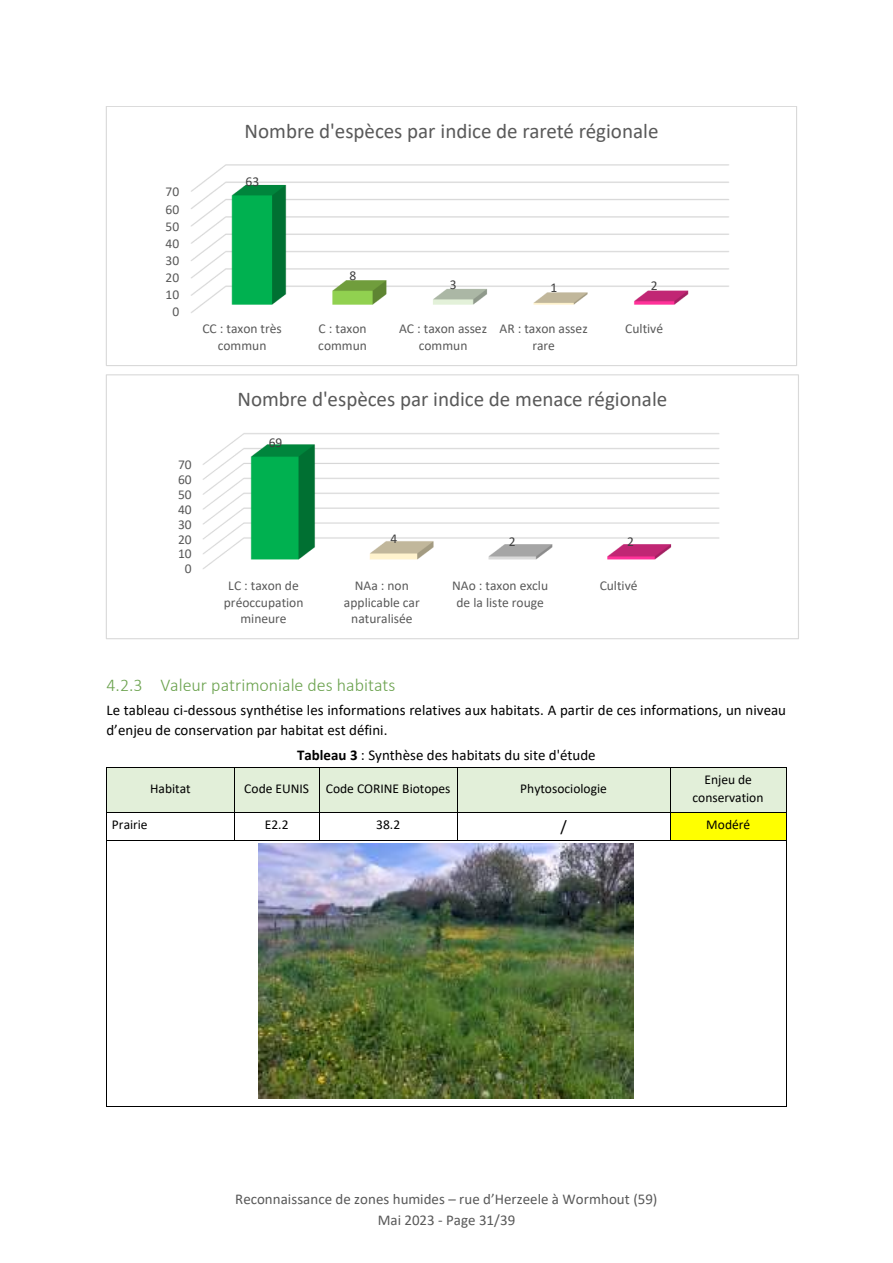
<style>
.page{position:relative;width:893px;height:1263px;background:#fff}
.page>*{position:absolute;margin:0;border:0;box-sizing:border-box;transform-origin:0 0}
.t1{font:21px "Calibri";color:#595959}
.t2{font:300 18px "Calibri";color:#6ba24e}
.t3{font:16.5px "Calibri";color:#000}
.t4{font:15px/20px "Calibri";color:#000}
.t5{font:15px/21.3px "Calibri";color:#595959;text-align:center}
.t6{font:13.5px/16.5px "Calibri";color:#595959;text-align:center}
.t7{font:13.5px/17.7px "Calibri";color:#000;text-align:center}
.t8{font:13.5px "Calibri";color:#404040}
.s1{font-weight:700}
</style>
<div class="page">
<div style="left:107px;top:768px;width:127px;height:44px;background:#e2efd9"></div>
<div style="left:234px;top:768px;width:85px;height:44px;background:#e2efd9"></div>
<div style="left:319px;top:768px;width:138px;height:44px;background:#e2efd9"></div>
<div style="left:457px;top:768px;width:213px;height:44px;background:#e2efd9"></div>
<div style="left:670px;top:768px;width:116px;height:44px;background:#e2efd9"></div>
<hr style="left:107px;top:767px;width:127px;height:1px;background:#000">
<hr style="left:235px;top:767px;width:84px;height:1px;background:#000">
<hr style="left:320px;top:767px;width:137px;height:1px;background:#000">
<hr style="left:458px;top:767px;width:212px;height:1px;background:#000">
<hr style="left:670px;top:767px;width:116px;height:1px;background:#000">
<hr style="left:106px;top:768px;width:1px;height:44px;background:#000">
<hr style="left:234px;top:768px;width:1px;height:44px;background:#000">
<hr style="left:319px;top:768px;width:1px;height:44px;background:#000">
<hr style="left:457px;top:768px;width:1px;height:44px;background:#000">
<hr style="left:670px;top:768px;width:1px;height:44px;background:#000">
<hr style="left:786px;top:768px;width:1px;height:44px;background:#000">
<div style="left:670px;top:813px;width:116px;height:27px;background:#ff0"></div>
<hr style="left:107px;top:812px;width:127px;height:1px;background:#000">
<hr style="left:235px;top:812px;width:84px;height:1px;background:#000">
<hr style="left:320px;top:812px;width:137px;height:1px;background:#000">
<hr style="left:458px;top:812px;width:212px;height:1px;background:#000">
<hr style="left:670px;top:812px;width:116px;height:1px;background:#000">
<svg style="left:106px;top:812px;width:1px;height:29px"></svg>
<hr style="left:107px;top:840px;width:127px;height:1px;background:#000">
<svg style="left:234px;top:812px;width:1px;height:29px"></svg>
<hr style="left:235px;top:840px;width:84px;height:1px;background:#000">
<svg style="left:319px;top:812px;width:1px;height:29px"></svg>
<hr style="left:320px;top:840px;width:137px;height:1px;background:#000">
<svg style="left:457px;top:812px;width:1px;height:29px"></svg>
<hr style="left:458px;top:840px;width:212px;height:1px;background:#000">
<svg style="left:670px;top:813px;width:1px;height:27px"></svg>
<hr style="left:670px;top:840px;width:116px;height:1px;background:#000">
<svg style="left:786px;top:812px;width:1px;height:29px"></svg>
<hr style="left:106px;top:841px;width:1px;height:265px;background:#000">
<hr style="left:107px;top:1106px;width:679px;height:1px;background:#000">
<hr style="left:786px;top:841px;width:1px;height:265px;background:#000">
<img style="left:191px;top:164px;width:538px;height:149px">
<div style="left:106px;top:106px;width:691px;height:260px;border:1px solid #d9d9d9"></div>
<img style="left:202px;top:433px;width:518px;height:136px">
<div style="left:106px;top:375px;width:693px;height:264px;border:1px solid #d9d9d9"></div>
<img style="left:259px;top:844px;width:374px;height:254px">
<h1 class="t1" style="left:245px;top:122px;width:415px">Nombre d'espèces par indice de rareté régionale</h1>
<p class="t6" style="left:166px;top:185px;width:15px">70</p>
<p class="t6" style="left:166px;top:202px;width:15px">60</p>
<p class="t6" style="left:166px;top:219px;width:15px">50</p>
<p class="t6" style="left:166px;top:236px;width:15px">40</p>
<p class="t6" style="left:166px;top:253px;width:15px">30</p>
<p class="t6" style="left:166px;top:271px;width:15px">20</p>
<p class="t6" style="left:166px;top:288px;width:15px">10</p>
<p class="t6" style="left:172px;top:305px;width:8px">0</p>
<p class="t8" style="left:245px;top:175px;width:15px">63</p>
<p class="t8" style="left:349px;top:270px;width:8px">8</p>
<p class="t8" style="left:450px;top:278px;width:8px">3</p>
<p class="t8" style="left:550px;top:282px;width:8px">1</p>
<p class="t8" style="left:651px;top:280px;width:8px">2</p>
<p class="t6" style="left:202px;top:322px;width:81px">CC : taxon très commun</p>
<p class="t6" style="left:318px;top:322px;width:50px;text-align:left">C : taxon commun</p>
<p class="t6" style="left:399px;top:322px;width:89px">AC : taxon assez commun</p>
<p class="t6" style="left:500px;top:322px;width:90px">AR : taxon assez rare</p>
<p class="t6" style="left:625px;top:322px;width:39px">Cultivé</p>
<p class="t6" style="left:178px;top:458px;width:15px">70</p>
<p class="t6" style="left:178px;top:472px;width:15px">60</p>
<p class="t6" style="left:178px;top:487px;width:15px">50</p>
<p class="t6" style="left:178px;top:502px;width:15px">40</p>
<p class="t6" style="left:178px;top:517px;width:15px">30</p>
<p class="t6" style="left:178px;top:532px;width:15px">20</p>
<p class="t6" style="left:178px;top:547px;width:15px">10</p>
<p class="t6" style="left:185px;top:562px;width:8px">0</p>
<h1 class="t1" style="left:237px;top:390px;width:431px">Nombre d'espèces par indice de menace régionale</h1>
<p class="t8" style="left:269px;top:436px;width:15px">69</p>
<p class="t8" style="left:391px;top:533px;width:8px">4</p>
<p class="t8" style="left:509px;top:536px;width:8px">2</p>
<p class="t8" style="left:627px;top:536px;width:8px">2</p>
<p class="t6" style="left:224px;top:578px;width:81px">LC : taxon de préoccupation mineure</p>
<p class="t6" style="left:344px;top:578px;width:77px">NAa : non applicable car naturalisée</p>
<p class="t6" style="left:452px;top:578px;width:97px">NAo : taxon exclu de la liste rouge</p>
<p class="t6" style="left:600px;top:578px;width:39px">Cultivé</p>
<h2 class="t2" style="left:106px;top:677px;width:290px">4.2.3 Valeur patrimoniale des habitats</h2>
<p class="t4" style="left:106px;top:701px;width:681px">Le tableau ci-dessous synthétise les informations relatives aux habitats. A partir de ces informations, un niveau d’enjeu de conservation par habitat est défini.</p>
<p class="t4" style="left:297px;top:746px;width:300px"><span class="s1">Tableau 3</span> : Synthèse des habitats du site d'étude</p>
<p class="t7" style="left:150px;top:780px;width:42px">Habitat</p>
<p class="t7" style="left:244px;top:780px;width:66px">Code EUNIS</p>
<p class="t7" style="left:326px;top:780px;width:126px">Code CORINE Biotopes</p>
<p class="t7" style="left:520px;top:780px;width:88px">Phytosociologie</p>
<p class="t7" style="left:693px;top:772px;width:72px">Enjeu de conservation</p>
<p class="t7" style="left:112px;top:817px;width:37px">Prairie</p>
<p class="t7" style="left:265px;top:817px;width:25px">E2.2</p>
<p class="t7" style="left:376px;top:817px;width:25px">38.2</p>
<p class="t3" style="left:560px;top:820px;width:8px">/</p>
<p class="t7" style="left:706px;top:817px;width:45px">Modéré</p>
<p class="t5" style="left:235px;top:1189px;width:424px">Reconnaissance de zones humides – rue d’Herzeele à Wormhout (59)<br>Mai 2023 - Page 31/39</p>
</div>
